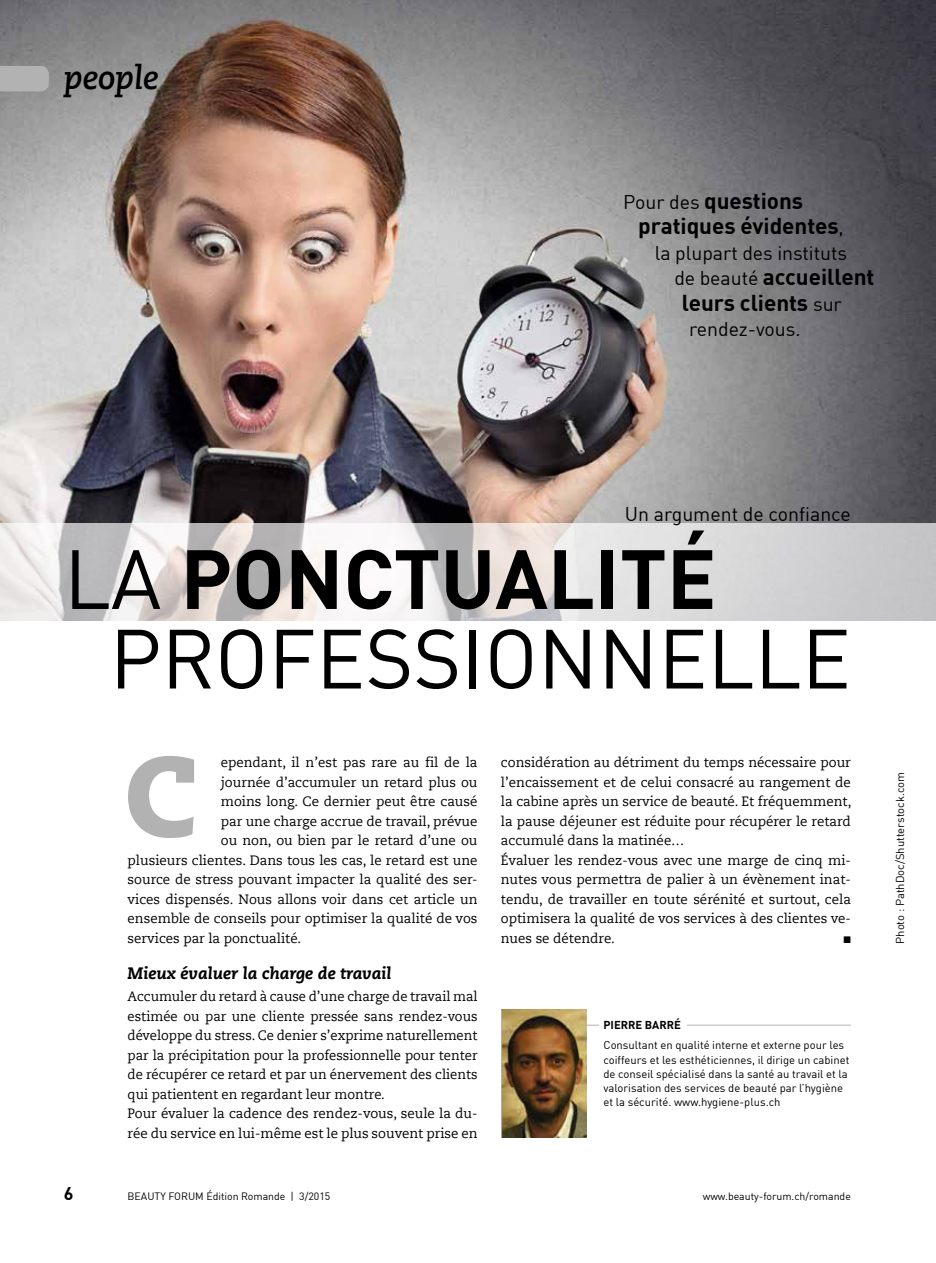
<style>
.page{position:relative;width:936px;height:1263px;background:#fff}
.page>*{position:absolute;margin:0;border:0;box-sizing:border-box;transform-origin:0 0}
.t1{font:800 150px "Caecilia Com 85";color:#b3b2b2}
.t2{font:82.5px/79.5px "DIN Offc Pro";letter-spacing:-.005em;color:#000}
.t3{font:italic 700 33px "Caecilia Com 76";color:#000}
.t4{font:700 22.5px/25.5px "DIN Offc Pro";letter-spacing:-.005em;color:#000}
.t5{font:19.5px "DIN Offc Pro";letter-spacing:-.005em;color:#000}
.t6{font:700 18px "DIN Offc Pro";color:#000}
.t7{font:italic 800 16.5px "Caecilia Com 86";color:#000}
.t8{font:13.5px/19.5px "Caecilia Com 55 Roman";color:#000}
.t9{font:13.5px/19.5px "Caecilia Com 55 Roman";color:#000;scale:.96 1}
.t10{font:11.25px/14.2px "DIN Offc Pro";color:#000}
.t11{font:700 11.25px "DIN Offc Pro";color:#000}
.t12{font:10.5px "DIN Offc Pro";color:#000}
.s1{font-weight:400;font-size:19.5px}
.s2{font-weight:700}
</style>
<div class="page">
<img style="left:0;top:0;width:935px;height:523px">
<svg style="left:0;top:66px;width:49px;height:25px"></svg>
<hr style="left:502px;top:1025px;width:348px;height:1px;background:#b3b2b2">
<div style="left:599px;top:1010px;width:87px;height:26px;background:#fff"></div>
<img style="left:502px;top:1010px;width:84px;height:127px">
<hr style="left:501px;top:1010px;width:1px;height:128px;background:#b3b2b2">
<svg style="left:0;top:523px;width:935px;height:98px"></svg>
<h3 class="t3" style="left:64px;top:56px;width:96px">people</h3>
<h3 class="t4" style="left:638px;top:185px;width:207px;text-indent:-15px"><span class="s1">Pour des</span> questions pratiques évidentes<span class="s1">,</span></h3>
<h3 class="t5" style="left:654px;top:237px;width:194px">la plupart des instituts</h3>
<h3 class="t4" style="left:681px;top:261px;width:194px;text-indent:-7px"><span class="s1">de beauté</span> accueillent leurs clients <span class="s1">sur</span></h3>
<h3 class="t5" style="left:689px;top:314px;width:113px">rendez-vous.</h3>
<h3 class="t5" style="left:625px;top:498px;width:227px">Un argument de confiance</h3>
<h2 class="t2" style="left:109px;top:531px;width:743px;text-indent:-46px">LA <span class="s2">PONCTUALITÉ<br></span>PROFESSIONNELLE</h2>
<h1 class="t1" style="left:123px;top:680px;width:76px">c</h1>
<p class="t8" style="left:221px;top:753px;width:258px">ependant, il n’est pas rare au fil de la</p>
<p class="t8" style="left:221px;top:772px;width:258px">journée d’accumuler un retard plus ou</p>
<p class="t8" style="left:221px;top:792px;width:258px">moins long. Ce dernier peut être causé</p>
<p class="t8" style="left:221px;top:811px;width:258px">par une charge accrue de travail, prévue</p>
<p class="t8" style="left:221px;top:831px;width:258px">ou non, ou bien par le retard d’une ou</p>
<p class="t8" style="left:128px;top:850px;width:351px">plusieurs clientes. Dans tous les cas, le retard est une</p>
<p class="t8" style="left:128px;top:870px;width:351px">source de stress pouvant impacter la qualité des ser-</p>
<p class="t8" style="left:128px;top:889px;width:351px">vices dispensés. Nous allons voir dans cet article un</p>
<p class="t8" style="left:128px;top:909px;width:351px">ensemble de conseils pour optimiser la qualité de vos</p>
<p class="t8" style="left:128px;top:928px;width:175px">services par la ponctualité.</p>
<p class="t7" style="left:128px;top:962px;width:265px">Mieux évaluer la charge de travail</p>
<p class="t9" style="left:128px;top:987px;width:366px">Accumuler du retard à cause d’une charge de travail mal estimée ou par une cliente pressée sans rendez-vous développe du stress. Ce denier s’exprime naturellement par la précipitation pour la professionnelle pour tenter de récupérer ce retard et par un énervement des clients qui patientent en regardant leur montre.<br>Pour évaluer la cadence des rendez-vous, seule la du&shy;rée du service en lui-même est le plus souvent prise en</p>
<p class="t8" style="left:501px;top:753px;width:352px">considération au détriment du temps nécessaire pour l’encaissement et de celui consacré au rangement de la cabine après un service de beauté. Et fréquemment, la pause déjeuner est réduite pour récupérer le retard accumulé dans la matinée…<br>Évaluer les rendez-vous avec une marge de cinq mi&shy;nutes vous permettra de palier à un évènement inat&shy;tendu, de travailler en toute sérénité et surtout, cela optimisera la qualité de vos services à des clientes ve&shy;nues se détendre.</p>
<p class="t11" style="left:603px;top:1015px;width:79px">PIERRE BARRÉ</p>
<p class="t10" style="left:603px;top:1037px;width:247px">Consultant en qualité interne et externe pour les coiffeurs et les esthéticiennes, il dirige un cabinet de conseil spécialisé dans la santé au travail et la valorisation des services de beauté par l’hygiène et la sécurité. www.hygiene-plus.ch</p>
<h3 class="t6" style="left:64px;top:1179px;width:11px">6</h3>
<p class="t12" style="left:128px;top:1188px;width:204px">BEAUTY FORUM Édition Romande | 3/2015</p>
<p class="t12" style="left:702px;top:1188px;width:150px">www.beauty-forum.ch/romande</p>
<p class="t10" style="left:891px;top:944px;width:173px;rotate:-90deg">Photo : PathDoc/Shutterstock.com</p>
</div>
